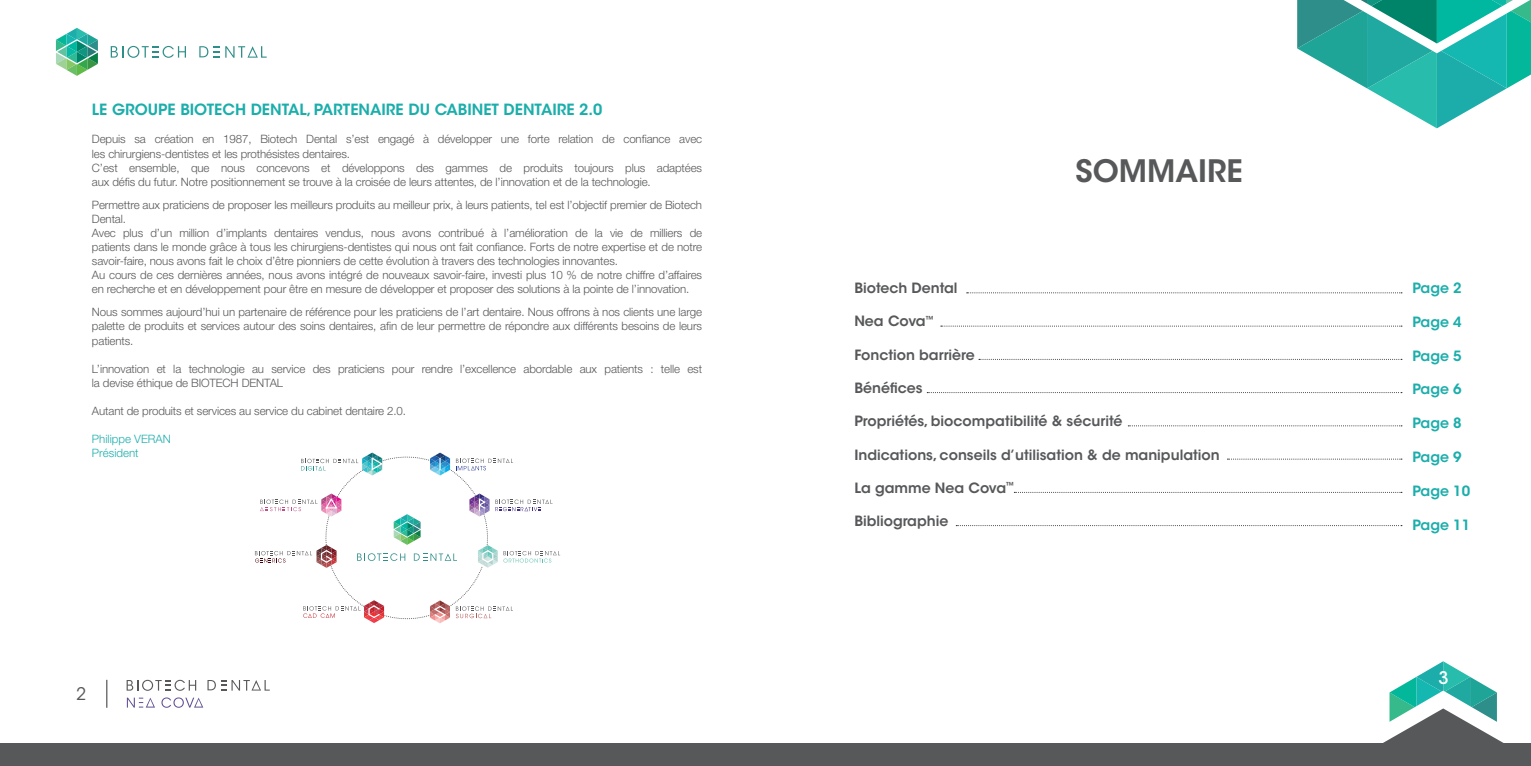
<style>
.page{position:relative;width:1531px;height:766px;background:#fff}
.page>*{position:absolute;margin:0;border:0;box-sizing:border-box;transform-origin:0 0}
.t1{font:600 30.75px "ITC Avant Garde Std";color:#57585a}
.t2{font:17.25px "ITC Avant Garde Std";color:#57585a}
.t3{font:500 17.25px "ITC Avant Garde Std";color:#fff}
.t4{font:600 15.3px "ITC Avant Garde Std";color:#1baeab}
.t5{font:600 14.1px "ITC Avant Garde Std";color:#57585a}
.t6{font:600 14.1px "ITC Avant Garde Std";color:#1baeab}
.t7{font:300 11.55px/14.1px "Helvetica Neue";letter-spacing:-.01em;color:#57585a}
.t8{font:300 11.55px "Helvetica Neue";color:#1baeab}
</style>
<div class="page">
<svg style="left:127px;top:679px;width:69px;height:11px"></svg>
<svg style="left:207px;top:680px;width:63px;height:10px"></svg>
<svg style="left:127px;top:697px;width:28px;height:10px"></svg>
<svg style="left:161px;top:697px;width:42px;height:10px"></svg>
<svg style="left:967px;top:292px;width:435px;height:1px"></svg>
<svg style="left:941px;top:326px;width:461px;height:1px"></svg>
<svg style="left:979px;top:359px;width:423px;height:1px"></svg>
<svg style="left:927px;top:392px;width:475px;height:1px"></svg>
<svg style="left:1014px;top:492px;width:388px;height:1px"></svg>
<svg style="left:956px;top:525px;width:446px;height:1px"></svg>
<svg style="left:1128px;top:425px;width:274px;height:1px"></svg>
<svg style="left:1227px;top:458px;width:175px;height:1px"></svg>
<svg style="left:255px;top:452px;width:305px;height:171px"></svg>
<svg style="left:111px;top:46px;width:75px;height:12px"></svg>
<svg style="left:214px;top:46px;width:53px;height:12px"></svg>
<svg style="left:199px;top:46px;width:9px;height:11px"></svg>
<svg style="left:56px;top:28px;width:42px;height:48px"></svg>
<svg style="left:1297px;top:0;width:234px;height:128px"></svg>
<svg style="left:106px;top:679px;width:1px;height:28px"></svg>
<div style="left:0;top:743px;width:1531px;height:22px;background:#57585a"></div>
<svg style="left:1383px;top:661px;width:121px;height:82px"></svg>
<p class="t4" style="left:92px;top:100px;width:512px">LE GROUPE BIOTECH DENTAL, PARTENAIRE DU CABINET DENTAIRE 2.0</p>
<p class="t7" style="left:92px;top:132px;width:612px">Depuis sa création en 1987, Biotech Dental s’est engagé à développer une forte relation de confiance avec les chirurgiens-dentistes et les prothésistes dentaires.</p>
<p class="t7" style="left:92px;top:160px;width:612px">C’est ensemble, que nous concevons et développons des gammes de produits toujours plus adaptées aux défis du futur. Notre positionnement se trouve à la croisée de leurs attentes, de l’innovation et de la technologie.</p>
<p class="t7" style="left:92px;top:197px;width:612px">Permettre aux praticiens de proposer les meilleurs produits au meilleur prix, à leurs patients, tel est l’objectif premier de Biotech<br>Dental.</p>
<p class="t7" style="left:92px;top:225px;width:612px;text-align:justify">Avec plus d’un million d’implants dentaires vendus, nous avons contribué à l’amélioration de la vie de milliers de patients dans le monde grâce à tous les chirurgiens-dentistes qui nous ont fait confiance. Forts de notre expertise et de notre savoir-faire, nous avons fait le choix d’être pionniers de cette évolution à travers des technologies innovantes.</p>
<p class="t7" style="left:92px;top:268px;width:612px">Au cours de ces dernières années, nous avons intégré de nouveaux savoir-faire, investi plus 10 % de notre chiffre d’affaires en recherche et en développement pour être en mesure de développer et proposer des solutions à la pointe de l’innovation.</p>
<p class="t7" style="left:92px;top:305px;width:612px;text-align:justify">Nous sommes aujourd’hui un partenaire de référence pour les praticiens de l’art dentaire. Nous offrons à nos clients une large palette de produits et services autour des soins dentaires, afin de leur permettre de répondre aux différents besoins de leurs patients.</p>
<p class="t7" style="left:92px;top:361px;width:612px">L’innovation et la technologie au service des praticiens pour rendre l’excellence abordable aux patients : telle est la devise éthique de BIOTECH DENTAL</p>
<p class="t7" style="left:92px;top:403px;width:316px">Autant de produits et services au service du cabinet dentaire 2.0.</p>
<p class="t8" style="left:92px;top:432px;width:80px">Philippe VERAN</p>
<p class="t8" style="left:92px;top:446px;width:48px">Président</p>
<p class="t2" style="left:76px;top:683px;width:11px">2</p>
<p class="t1" style="left:1075px;top:151px;width:169px">SOMMAIRE</p>
<p class="t5" style="left:854px;top:279px;width:105px">Biotech Dental</p>
<p class="t5" style="left:854px;top:312px;width:81px">Nea Cova<sup>™</sup></p>
<p class="t5" style="left:854px;top:345px;width:122px">Fonction barrière</p>
<p class="t5" style="left:854px;top:379px;width:70px">Bénéfices</p>
<p class="t5" style="left:854px;top:412px;width:270px">Propriétés, biocompatibilité &amp; sécurité</p>
<p class="t5" style="left:854px;top:445px;width:367px">Indications, conseils d’utilisation &amp; de manipulation</p>
<p class="t5" style="left:854px;top:478px;width:162px">La gamme Nea Cova<sup>™</sup></p>
<p class="t5" style="left:854px;top:512px;width:96px">Bibliographie</p>
<p class="t6" style="left:1412px;top:279px;width:51px">Page 2</p>
<p class="t6" style="left:1412px;top:312px;width:51px">Page 4</p>
<p class="t6" style="left:1412px;top:346px;width:51px">Page 5</p>
<p class="t6" style="left:1412px;top:380px;width:51px">Page 6</p>
<p class="t6" style="left:1412px;top:414px;width:51px">Page 8</p>
<p class="t6" style="left:1412px;top:448px;width:51px">Page 9</p>
<p class="t6" style="left:1412px;top:481px;width:59px">Page 10</p>
<p class="t6" style="left:1412px;top:515px;width:59px">Page 11</p>
<p class="t3" style="left:1438px;top:667px;width:12px">3</p>
</div>
